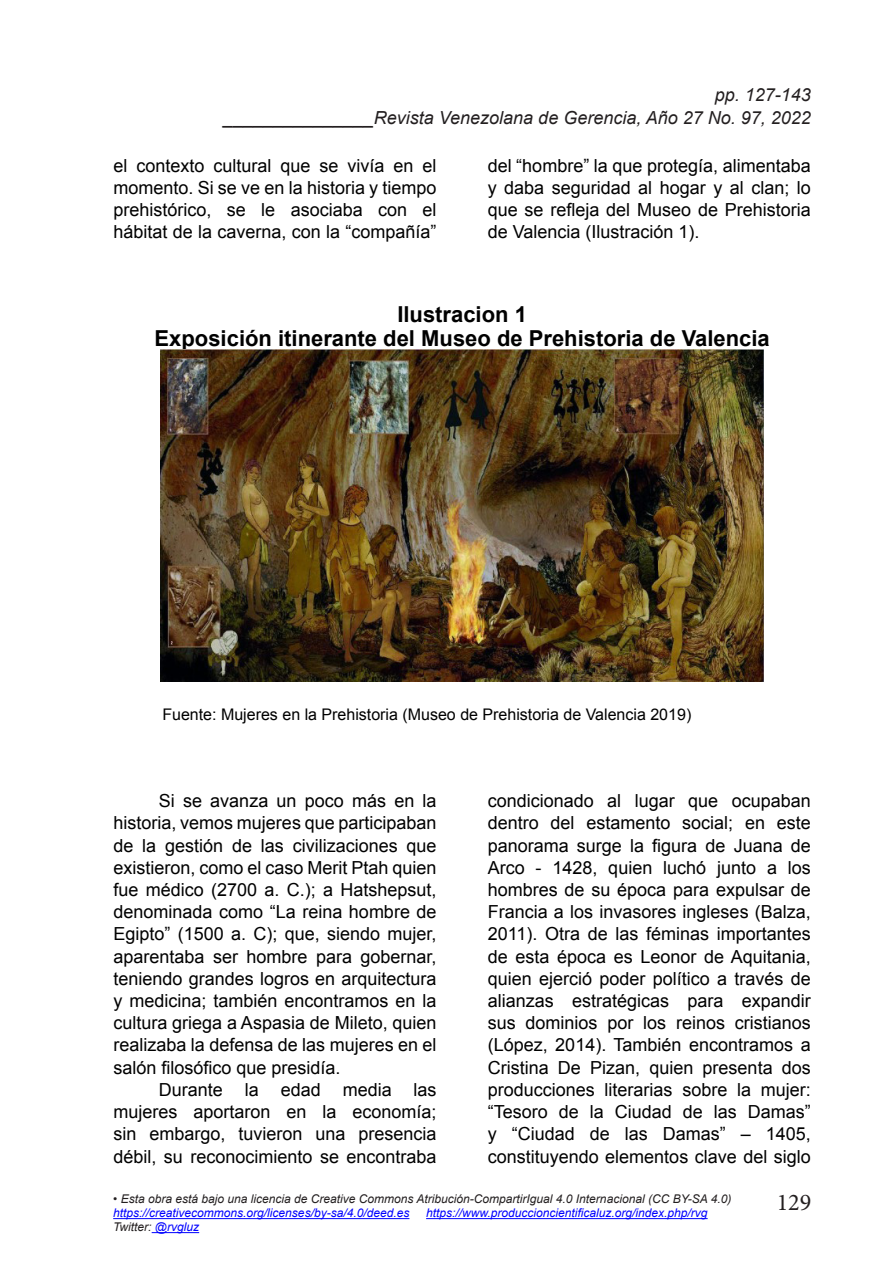
<style>
.page{position:relative;width:879px;height:1276px;background:#fff}
.page>*{position:absolute;margin:0;border:0;box-sizing:border-box;transform-origin:0 0}
.t1{font:24px "Minion Pro";color:#231f20}
.t2{font:700 22px/24px "Arial";color:#000;text-align:center}
.t3{font:18px/22.2px "Arial";color:#000;text-align:justify}
.t4{font:italic 18px "Arial";color:#231f20}
.t5{font:16px "Arial";color:#000}
.t6{font:italic 12px "Arial";color:#231f20}
.t7{font:italic 12px "Arial";color:#00f}
.s1{color:#00f}
</style>
<div class="page">
<hr style="left:113px;top:1218px;width:296px;height:1px;background:#00f">
<hr style="left:426px;top:1218px;width:281px;height:1px;background:#00f">
<hr style="left:152px;top:1232px;width:47px;height:1px;background:#00f">
<img style="left:161px;top:349px;width:602px;height:332px">
<p class="t4" style="left:715px;top:83px;width:98px">pp. 127-143</p>
<p class="t4" style="left:224px;top:106px;width:589px">_______________Revista Venezolana de Gerencia, Año 27 No. 97, 2022</p>
<p class="t3" style="left:113px;top:155px;width:325px">el contexto cultural que se vivía en el momento. Si se ve en la historia y tiempo prehistórico, se le asociaba con el hábitat de la caverna, con la “compañía”</p>
<p class="t3" style="left:488px;top:155px;width:325px">del “hombre” la que protegía, alimentaba y daba seguridad al hogar y al clan; lo que se refleja del Museo de Prehistoria de Valencia (Ilustración 1).</p>
<p class="t2" style="left:155px;top:303px;width:616px">Ilustracion 1<br>Exposición itinerante del Museo de Prehistoria de Valencia</p>
<p class="t5" style="left:162px;top:703px;width:530px">Fuente: Mujeres en la Prehistoria (Museo de Prehistoria de Valencia 2019)</p>
<p class="t3" style="left:113px;top:790px;width:325px;text-indent:45px">Si se avanza un poco más en la historia, vemos mujeres que participaban de la gestión de las civilizaciones que existieron, como el caso Merit Ptah quien fue médico (2700 a. C.); a Hatshepsut, denominada como “La reina hombre de Egipto” (1500 a. C); que, siendo mujer, aparentaba ser hombre para gobernar, teniendo grandes logros en arquitectura y medicina; también encontramos en la cultura griega a Aspasia de Mileto, quien realizaba la defensa de las mujeres en el salón filosófico que presidía.</p>
<p class="t3" style="left:113px;top:1078px;width:325px;text-indent:45px">Durante la edad media las mujeres aportaron en la economía; sin embargo, tuvieron una presencia débil, su reconocimiento se encontraba</p>
<p class="t3" style="left:488px;top:790px;width:325px">condicionado al lugar que ocupaban dentro del estamento social; en este panorama surge la figura de Juana de Arco - 1428, quien luchó junto a los hombres de su época para expulsar de Francia a los invasores ingleses (Balza, 2011). Otra de las féminas importantes de esta época es Leonor de Aquitania, quien ejerció poder político a través de alianzas estratégicas para expandir sus dominios por los reinos cristianos (López, 2014). También encontramos a Cristina De Pizan, quien presenta dos producciones literarias sobre la mujer: “Tesoro de la Ciudad de las Damas” y “Ciudad de las Damas” – 1405, constituyendo elementos clave del siglo</p>
<p class="t6" style="left:113px;top:1191px;width:620px">• Esta obra está bajo una licencia de Creative Commons Atribución-CompartirIgual 4.0 Internacional (CC BY-SA 4.0)</p>
<p class="t7" style="left:113px;top:1205px;width:298px">https://creativecommons.org/licenses/by-sa/4.0/deed.es</p>
<p class="t7" style="left:426px;top:1205px;width:283px">https://www.produccioncientificaluz.org/index.php/rvg</p>
<p class="t6" style="left:113px;top:1219px;width:87px">Twitter: <span class="s1">@rvgluz</span></p>
<h1 class="t1" style="left:777px;top:1186px;width:36px">129</h1>
</div>
